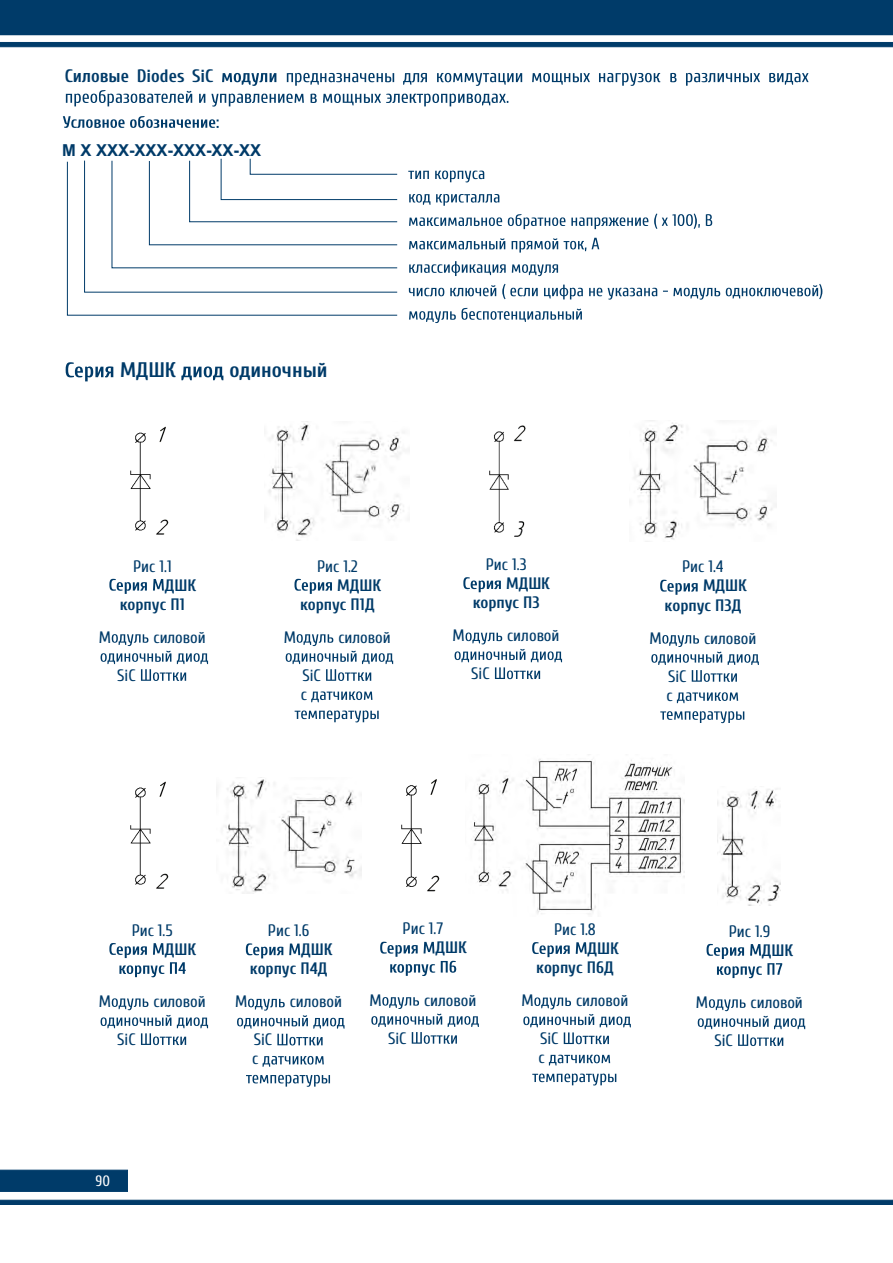
<style>
.page{position:relative;width:893px;height:1263px;background:#fff}
.page>*{position:absolute;margin:0;border:0;box-sizing:border-box;transform-origin:0 0}
.t1{font:700 21px "Cuprum";color:#003b69}
.t2{font:700 18px "Cuprum";color:#003b69}
.t3{font:16.5px/19px "Cuprum";color:#003b69}
.t4{font:700 16.5px/19px "Cuprum";color:#003b69}
.t5{font:700 16.5px "Arial";color:#003b69}
.t6{font:15px "Cuprum";color:#fff}
</style>
<div class="page">
<div style="left:0;top:0;width:893px;height:35px;background:#003b69"></div>
<svg style="left:0;top:42px;width:893px;height:5px;background:#033d6b"></svg>
<svg style="left:0;top:1200px;width:893px;height:5px;background:#033d6a"></svg>
<div style="left:0;top:1170px;width:128px;height:21px;background:#003b69"></div>
<svg style="left:670px;top:73px;width:139px;height:13px"></svg>
<svg style="left:66px;top:73px;width:594px;height:34px"></svg>
<svg style="left:66px;top:362px;width:47px;height:19px"></svg>
<svg style="left:181px;top:366px;width:42px;height:14px"></svg>
<img style="left:130px;top:426px;width:39px;height:109px">
<img style="left:268px;top:421px;width:136px;height:120px">
<img style="left:489px;top:425px;width:37px;height:112px">
<img style="left:634px;top:420px;width:142px;height:122px">
<svg style="left:109px;top:579px;width:55px;height:15px"></svg>
<svg style="left:101px;top:634px;width:107px;height:47px"></svg>
<svg style="left:294px;top:579px;width:38px;height:15px"></svg>
<svg style="left:286px;top:634px;width:107px;height:47px"></svg>
<svg style="left:311px;top:691px;width:61px;height:11px"></svg>
<svg style="left:295px;top:710px;width:84px;height:12px"></svg>
<svg style="left:463px;top:577px;width:38px;height:15px"></svg>
<svg style="left:455px;top:632px;width:107px;height:47px"></svg>
<svg style="left:660px;top:580px;width:38px;height:15px"></svg>
<svg style="left:651px;top:635px;width:108px;height:47px"></svg>
<svg style="left:677px;top:692px;width:61px;height:11px"></svg>
<svg style="left:660px;top:711px;width:84px;height:12px"></svg>
<img style="left:130px;top:781px;width:39px;height:108px">
<img style="left:216px;top:777px;width:145px;height:117px">
<img style="left:401px;top:779px;width:39px;height:113px">
<img style="left:471px;top:754px;width:214px;height:160px">
<svg style="left:109px;top:943px;width:77px;height:34px"></svg>
<svg style="left:101px;top:998px;width:107px;height:47px"></svg>
<svg style="left:246px;top:943px;width:54px;height:15px"></svg>
<svg style="left:237px;top:999px;width:108px;height:46px"></svg>
<svg style="left:263px;top:1056px;width:61px;height:11px"></svg>
<svg style="left:246px;top:1075px;width:84px;height:12px"></svg>
<svg style="left:380px;top:942px;width:76px;height:34px"></svg>
<svg style="left:371px;top:997px;width:108px;height:47px"></svg>
<svg style="left:532px;top:942px;width:55px;height:15px"></svg>
<svg style="left:523px;top:997px;width:108px;height:47px"></svg>
<svg style="left:549px;top:1055px;width:61px;height:10px"></svg>
<svg style="left:532px;top:1073px;width:84px;height:12px"></svg>
<img style="left:718px;top:789px;width:63px;height:116px">
<svg style="left:706px;top:944px;width:76px;height:34px"></svg>
<svg style="left:698px;top:999px;width:107px;height:47px"></svg>
<svg style="left:408px;top:171px;width:414px;height:152px"></svg>
<svg style="left:67px;top:161px;width:331px;height:155px"></svg>
<svg style="left:63px;top:116px;width:156px;height:12px"></svg>
<svg style="left:84px;top:158px;width:314px;height:135px"></svg>
<p class="t2" style="left:65px;top:66px;width:150px">Силовые Diodes SiC</p>
<p class="t5" style="left:62px;top:144px;width:200px">M X XXX-XXX-XXX-XX-XX</p>
<p class="t1" style="left:120px;top:358px;width:57px">МДШК</p>
<p class="t1" style="left:229px;top:358px;width:100px">одиночный</p>
<p class="t3" style="left:133px;top:557px;width:40px">Рис 1.1</p>
<p class="t4" style="left:120px;top:576px;width:78px;text-indent:45px">ДШК корпус П1</p>
<p class="t3" style="left:99px;top:628px;width:14px">М</p>
<p class="t3" style="left:153px;top:628px;width:54px">силовой</p>
<p class="t3" style="left:117px;top:666px;width:20px">SiC</p>
<p class="t3" style="left:317px;top:557px;width:42px">Рис 1.2</p>
<p class="t4" style="left:300px;top:576px;width:82px;text-indent:37px">МДШК корпус П1Д</p>
<p class="t3" style="left:284px;top:628px;width:14px">М</p>
<p class="t3" style="left:338px;top:628px;width:54px">силовой</p>
<p class="t3" style="left:301px;top:666px;width:22px">SiC с</p>
<p class="t3" style="left:486px;top:555px;width:42px">Рис 1.3</p>
<p class="t4" style="left:473px;top:574px;width:79px;text-indent:33px">МДШК корпус П3</p>
<p class="t3" style="left:453px;top:626px;width:14px">М</p>
<p class="t3" style="left:507px;top:626px;width:54px">силовой</p>
<p class="t3" style="left:471px;top:664px;width:20px">SiC</p>
<p class="t3" style="left:682px;top:558px;width:43px">Рис 1.4</p>
<p class="t4" style="left:665px;top:577px;width:84px;text-indent:38px">МДШК корпус П3Д</p>
<p class="t3" style="left:649px;top:629px;width:14px">М</p>
<p class="t3" style="left:704px;top:629px;width:54px">силовой</p>
<p class="t3" style="left:666px;top:667px;width:22px">SiC с</p>
<p class="t3" style="left:132px;top:921px;width:43px">Рис 1.5</p>
<p class="t4" style="left:165px;top:940px;width:33px">ДШК</p>
<p class="t3" style="left:99px;top:992px;width:14px">М</p>
<p class="t3" style="left:153px;top:992px;width:54px">силовой</p>
<p class="t3" style="left:117px;top:1030px;width:20px">SiC</p>
<p class="t3" style="left:268px;top:921px;width:43px">Рис 1.6</p>
<p class="t4" style="left:250px;top:940px;width:84px;text-align:right">ДШК<br>корпус П4Д</p>
<p class="t3" style="left:235px;top:992px;width:14px">М</p>
<p class="t3" style="left:290px;top:992px;width:54px">силовой</p>
<p class="t3" style="left:252px;top:1030px;width:22px">SiC с</p>
<p class="t3" style="left:403px;top:920px;width:42px">Рис 1.7</p>
<p class="t4" style="left:436px;top:939px;width:33px">ДШК</p>
<p class="t3" style="left:369px;top:991px;width:14px">М</p>
<p class="t3" style="left:424px;top:991px;width:54px">силовой</p>
<p class="t3" style="left:388px;top:1029px;width:20px">SiC</p>
<p class="t6" style="left:96px;top:1172px;width:16px">90</p>
<p class="t3" style="left:554px;top:920px;width:43px">Рис 1.8</p>
<p class="t4" style="left:536px;top:939px;width:84px;text-indent:51px">ДШК корпус П6Д</p>
<p class="t3" style="left:521px;top:991px;width:14px">М</p>
<p class="t3" style="left:576px;top:991px;width:54px">силовой</p>
<p class="t3" style="left:538px;top:1029px;width:22px">SiC с</p>
<p class="t3" style="left:729px;top:922px;width:43px">Рис 1.9</p>
<p class="t4" style="left:762px;top:941px;width:33px">ДШК</p>
<p class="t3" style="left:696px;top:993px;width:14px">М</p>
<p class="t3" style="left:751px;top:993px;width:54px">силовой</p>
<p class="t3" style="left:714px;top:1031px;width:20px">SiC</p>
</div>
